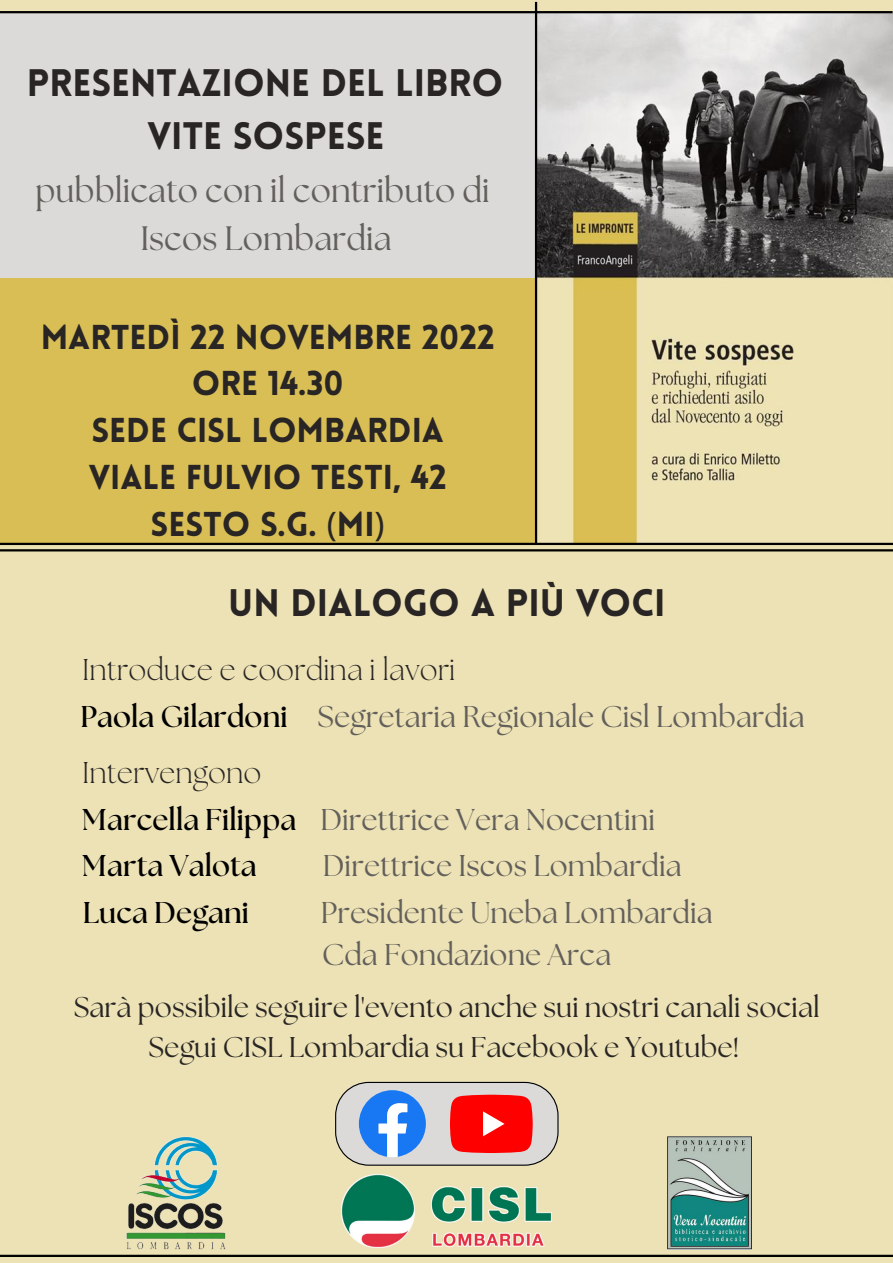
<style>
.page{position:relative;width:893px;height:1263px;background:#ede2b5}
.page>*{position:absolute;margin:0;border:0;box-sizing:border-box;transform-origin:0 0}
.t1{font:900 37.5px/52.3px "Lovelo";color:#282524;text-align:center}
.t2{font:900 33.75px/46.7px "Lovelo";color:#282524;text-align:center}
.t3{font:33.75px/47.2px "The Seasons";color:#63605c;text-align:center}
.t4{font:30px/41.6px "The Seasons";color:#63605c}
.t5{font:700 30px/46.1px "The Seasons";color:#000}
.t6{font:300 30px "The Seasons";color:#282524}
.t7{font:28.5px/39.4px "The Seasons";color:#282524;text-align:center}
.s1{font-family:"Noto Sans";font-weight:400}
.s2{font-weight:700;color:#000}
.s3{font-weight:400;color:#63605c}
</style>
<div class="page">
<div style="left:0;top:11px;width:535px;height:267px;background:#dbdad9"></div>
<img style="left:537px;top:13px;width:356px;height:530px">
<div style="left:0;top:278px;width:535px;height:265px;background:#d9be55"></div>
<hr style="left:0;top:549px;width:893px;height:2px;background:#000">
<hr style="left:535px;top:2px;width:2px;height:541px;background:#000">
<hr style="left:0;top:11px;width:892px;height:2px;background:#000">
<hr style="left:0;top:543px;width:893px;height:2px;background:#000">
<hr style="left:0;top:1255px;width:893px;height:2px;background:#000">
<img style="left:127px;top:1137px;width:99px;height:113px">
<img style="left:342px;top:1174px;width:210px;height:73px">
<img style="left:667px;top:1137px;width:84px;height:113px">
<svg style="left:335px;top:1082px;width:223px;height:84px;background:#c396a4"></svg>
<p class="t1" style="left:27px;top:61px;width:478px">PRESENTAZIONE DEL LIBRO<br>VITE SOSPESE</p>
<p class="t3" style="left:35px;top:169px;width:456px">pubblicato con il contributo di<br>Iscos Lombardia</p>
<p class="t2" style="left:41px;top:317px;width:455px">MARTEDÌ 22 NOVEMBRE 2022<br>ORE 14.30<br>SEDE CISL LOMBARDIA<br>VIALE FULVIO TESTI, 42<br>SESTO S.G. <span class="s1">(</span>MI<span class="s1">)</span></p>
<p class="t1" style="left:228px;top:580px;width:439px">UN DIALOGO A PIÙ VOCI</p>
<p class="t6" style="left:82px;top:656px;width:375px">Introduce e coordina i lavori</p>
<p class="t4" style="left:80px;top:698px;width:725px"><span class="s2">Paola Gilardoni</span> Segretaria Regionale Cisl Lombardia</p>
<p class="t6" style="left:82px;top:759px;width:181px">Intervengono</p>
<p class="t5" style="left:82px;top:798px;width:574px">Marcella Filippa <span class="s3">Direttrice Vera Nocentini<br></span>Marta Valota</p>
<p class="t4" style="left:323px;top:847px;width:360px">Direttrice Iscos Lombardia</p>
<p class="t5" style="left:83px;top:891px;width:168px">Luca Degani</p>
<p class="t4" style="left:321px;top:894px;width:393px">Presidente Uneba Lombardia<br>Cda Fondazione Arca</p>
<p class="t7" style="left:74px;top:989px;width:747px">Sarà possibile seguire l'evento anche sui nostri canali social<br>Segui CISL Lombardia su Facebook e Youtube!</p>
</div>
